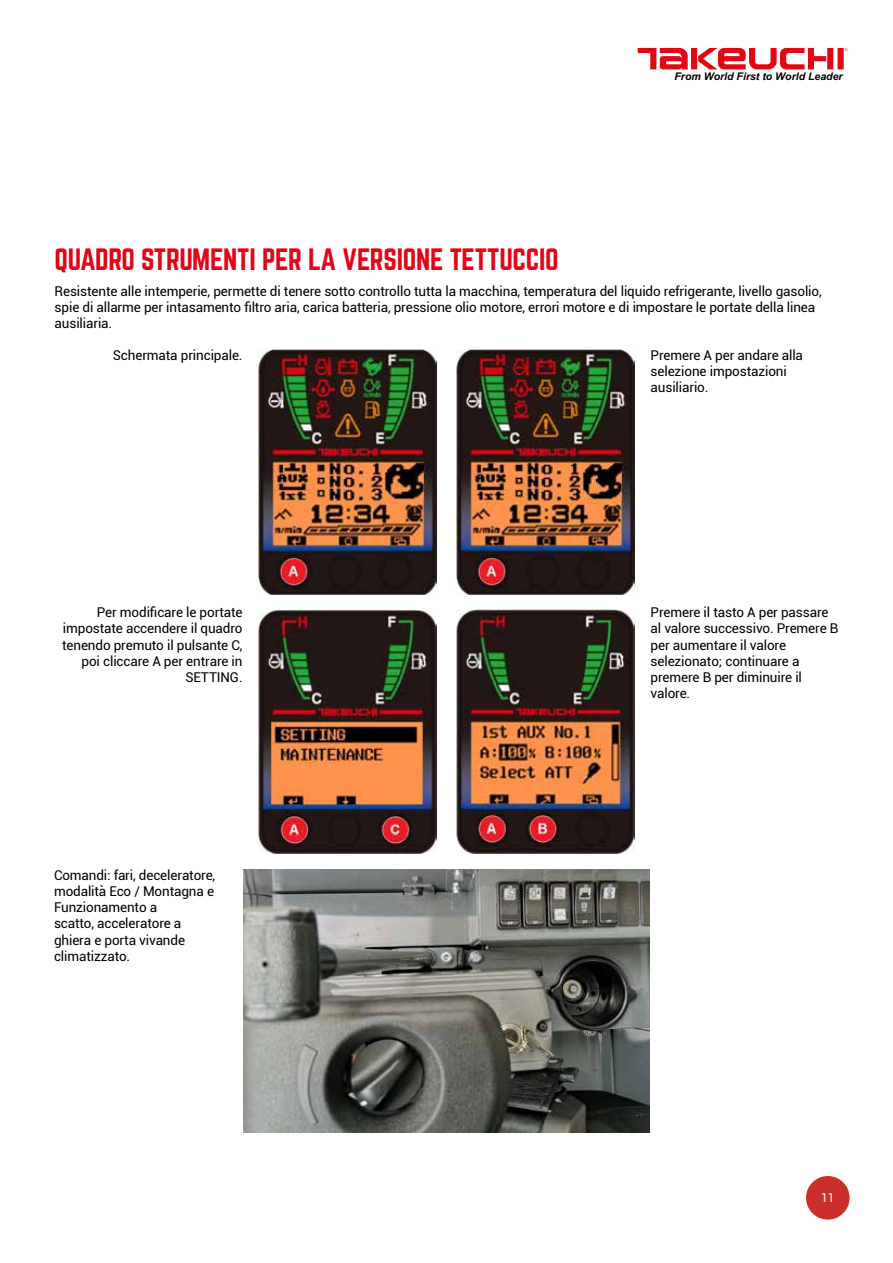
<style>
.page{position:relative;width:893px;height:1263px;background:#fff}
.page>*{position:absolute;margin:0;border:0;box-sizing:border-box;transform-origin:0 0}
.t1{font:27px "Norwester";letter-spacing:-.01em;color:#e30516}
.t2{font:13.5px/16.2px "Roboto";letter-spacing:-.01em;color:#000}
.t3{font:12px "Roboto";color:#fff}
.t4{font:italic 700 10.5px "Arial";color:#000}
</style>
<div class="page">
<div style="left:837px;top:48px;width:7px;height:21px;background:#e30613"></div>
<div style="left:827px;top:48px;width:6px;height:21px;background:#e30613"></div>
<div style="left:691px;top:48px;width:6px;height:21px;background:#e30613"></div>
<svg style="left:698px;top:48px;width:128px;height:21px"></svg>
<svg style="left:638px;top:48px;width:50px;height:21px"></svg>
<img style="left:259px;top:350px;width:178px;height:244px">
<img style="left:259px;top:610px;width:177px;height:243px">
<img style="left:457px;top:609px;width:177px;height:244px">
<img style="left:457px;top:350px;width:178px;height:244px">
<img style="left:243px;top:870px;width:406px;height:263px">
<div style="left:806px;top:1176px;width:44px;height:43px;background:#cc2f29;border-radius:50%"></div>
<p class="t4" style="left:674px;top:69px;width:170px">From World First to World Leader</p>
<h1 class="t1" style="left:55px;top:247px;width:506px">QUADRO STRUMENTI PER LA VERSIONE TETTUCCIO</h1>
<p class="t2" style="left:55px;top:282px;width:769px">Resistente alle intemperie, permette di tenere sotto controllo tutta la macchina, temperatura del liquido refrigerante, livello gasolio, spie di allarme per intasamento filtro aria, carica batteria, pressione olio motore, errori motore e di impostare le portate della linea ausiliaria.</p>
<p class="t2" style="left:113px;top:347px;width:131px">Schermata principale.</p>
<p class="t2" style="left:651px;top:347px;width:154px">Premere A per andare alla selezione impostazioni ausiliario.</p>
<p class="t2" style="left:62px;top:604px;width:182px;text-align:right">Per modificare le portate impostate accendere il quadro tenendo premuto il pulsante C, poi cliccare A per entrare in<br>SETTING.</p>
<p class="t2" style="left:54px;top:866px;width:163px">Comandi: fari, deceleratore, modalità Eco / Montagna e<br>Funzionamento a<br>scatto, acceleratore a ghiera e porta vivande climatizzato.</p>
<p class="t2" style="left:651px;top:604px;width:189px">Premere il tasto A per passare al valore successivo. Premere B per aumentare il valore selezionato; continuare a premere B per diminuire il valore.</p>
<p class="t3" style="left:821px;top:1190px;width:15px">11</p>
</div>
